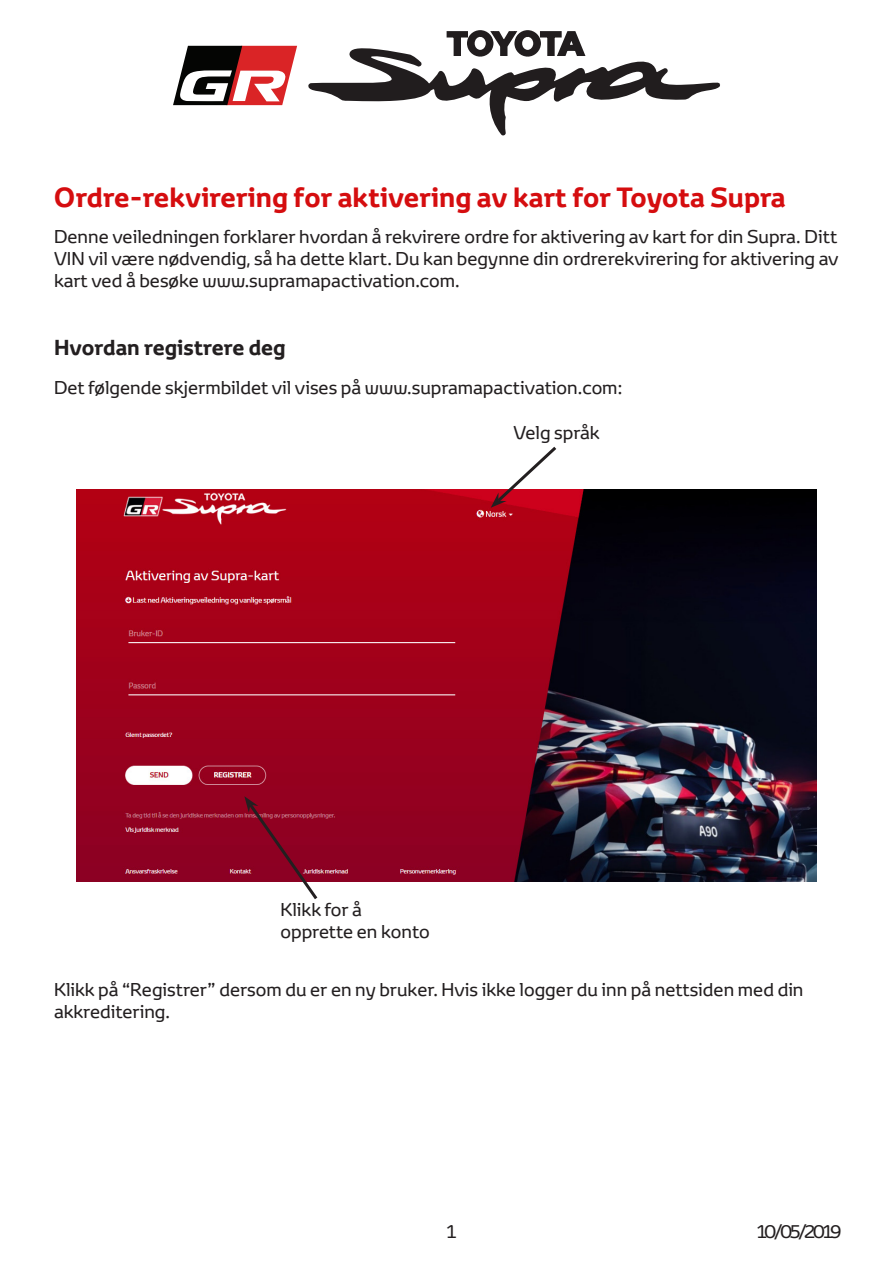
<style>
.page{position:relative;width:893px;height:1263px;background:#fff}
.page>*{position:absolute;margin:0;border:0;box-sizing:border-box;transform-origin:0 0}
.t1{font:700 27px "Toyota Display";color:#d50d0f}
.t2{font:700 21px "Toyota Display";color:#231f20}
.t3{font:18px/21.6px "Toyota Display";color:#231f20}
</style>
<div class="page">
<svg style="left:308px;top:30px;width:412px;height:105px"></svg>
<svg style="left:173px;top:45px;width:124px;height:61px"></svg>
<img style="left:77px;top:490px;width:739px;height:391px">
<svg style="left:491px;top:446px;width:68px;height:62px"></svg>
<svg style="left:244px;top:796px;width:76px;height:103px"></svg>
<h1 class="t1" style="left:54px;top:179px;width:733px">Ordre-rekvirering for aktivering av kart for Toyota Supra</h1>
<p class="t3" style="left:54px;top:226px;width:786px;text-align:justify">Denne veiledningen forklarer hvordan å rekvirere ordre for aktivering av kart for din Supra. Ditt VIN vil være nødvendig, så ha dette klart. Du kan begynne din ordrerekvirering for aktivering av kart ved å besøke www.supramapactivation.com.</p>
<p class="t2" style="left:54px;top:333px;width:233px">Hvordan registrere deg</p>
<p class="t3" style="left:54px;top:376px;width:570px">Det følgende skjermbildet vil vises på www.supramapactivation.com:</p>
<p class="t3" style="left:513px;top:422px;width:88px">Velg språk</p>
<p class="t3" style="left:280px;top:899px;width:151px">Klikk for å opprette en konto</p>
<p class="t3" style="left:54px;top:978px;width:751px">Klikk på “Registrer” dersom du er en ny bruker. Hvis ikke logger du inn på nettsiden med din akkreditering.</p>
<p class="t3" style="left:446px;top:1220px;width:11px">1</p>
<p class="t3" style="left:757px;top:1220px;width:86px">10/05/2019</p>
</div>
